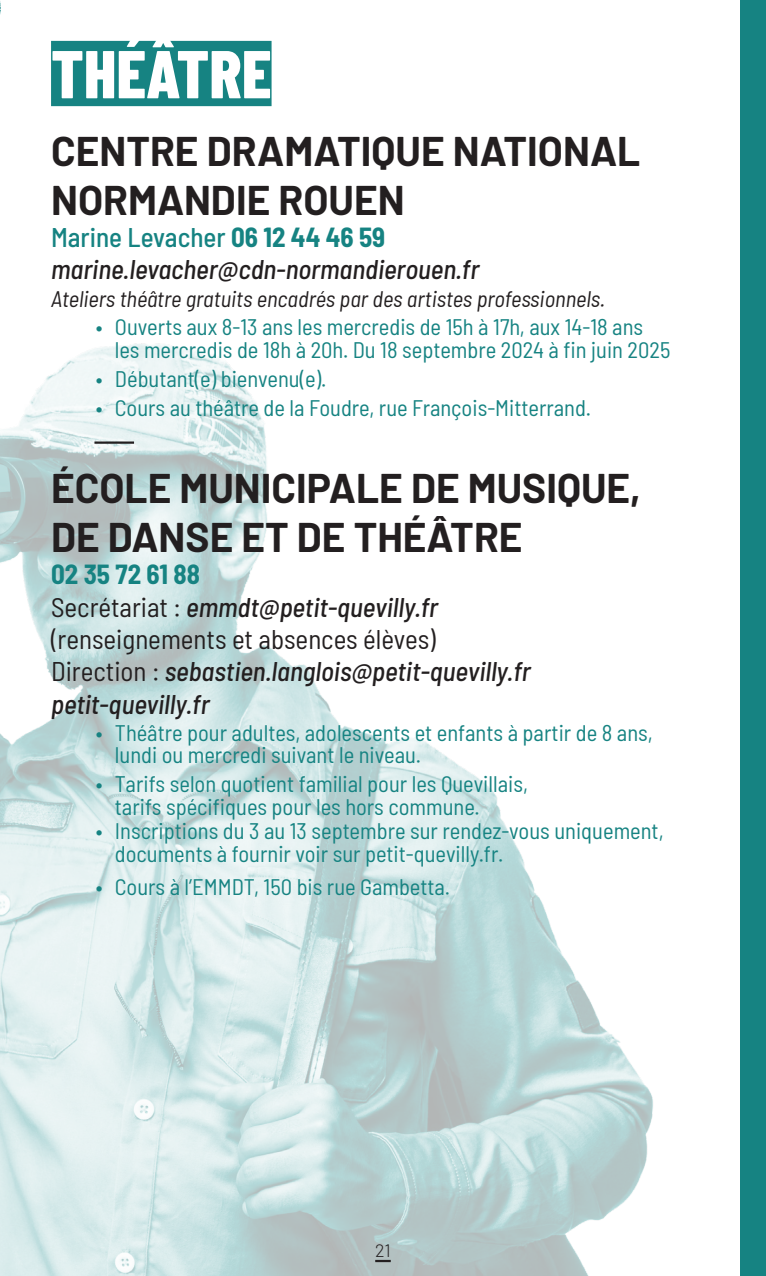
<style>
.page{position:relative;width:766px;height:1276px;background:#fff}
.page>*{position:absolute;margin:0;border:0;box-sizing:border-box;transform-origin:0 0}
.PARTIE{font:800 67.5px "Barlow Condensed";color:#fff}
.LIEUX{font:700 40.5px/48.6px "Barlow";color:#231f20}
.WEB{font:italic 500 semi-condensed 27px "Barlow";color:#231f20}
.WEB-2{font:semi-condensed 27px/32.4px "Barlow";color:#231f20}
.COORDONNÉES{font:500 semi-condensed 27px "Barlow";color:#168382}
.COORDONNÉES-2{font:700 semi-condensed 27px "Barlow";color:#168382}
.t1{font:semi-condensed 22.5px/22.5px "Barlow";color:#168382}
.DESCRIPTIF{font:italic semi-condensed 22.5px "Barlow";color:#231f20}
.t2{font:300 18px "Barlow";color:#231f20}
.s1{font-weight:700}
.s2{font-weight:500;font-style:italic}
.s3{font-weight:400;font-style:normal}
</style>
<div class="page">
<img style="left:0;top:51px;width:653px;height:1225px">
<div style="left:51px;top:41px;width:220px;height:65px;background:#168382"></div>
<div style="left:740px;top:0;width:25px;height:1276px;background:#168382"></div>
<svg style="left:0;top:1px;width:1px;height:14px"></svg>
<hr style="left:94px;top:441px;width:40px;height:3px;background:#231f20">
<hr style="left:375px;top:1259px;width:15px;height:3px;background:#231f20">
<p class="PARTIE" style="left:51px;top:26px;width:222px">THÉÂTRE</p>
<p class="LIEUX" style="left:51px;top:124px;width:590px">CENTRE DRAMATIQUE NATIONAL<br>NORMANDIE ROUEN</p>
<p class="COORDONNÉES" style="left:51px;top:218px;width:335px">Marine Levacher <span class="s1">06 12 44 46 59</span></p>
<p class="WEB" style="left:51px;top:250px;width:429px">marine.levacher@cdn-normandierouen.fr</p>
<p class="DESCRIPTIF" style="left:51px;top:282px;width:555px">Ateliers théâtre gratuits encadrés par des artistes professionnels.</p>
<p class="t1" style="left:115px;top:314px;width:557px;text-indent:-19px">• Ouverts aux 8-13 ans les mercredis de 15h à 17h, aux 14-18 ans les mercredis de 18h à 20h. Du 18 septembre 2024 à fin juin 2025</p>
<p class="t1" style="left:96px;top:366px;width:232px">• Débutant(e) bienvenu(e).</p>
<p class="t1" style="left:96px;top:395px;width:497px">• Cours au théâtre de la Foudre, rue François-Mitterrand.</p>
<p class="LIEUX" style="left:51px;top:461px;width:591px">ÉCOLE MUNICIPALE DE MUSIQUE,</p>
<p class="LIEUX" style="left:51px;top:510px;width:473px">DE DANSE ET DE THÉÂTRE</p>
<p class="COORDONNÉES-2" style="left:51px;top:555px;width:150px">02 35 72 61 88</p>
<p class="WEB-2" style="left:51px;top:588px;width:388px">Secrétariat : <span class="s2">emmdt@petit-quevilly.fr </span>(renseignements et absences élèves)</p>
<p class="WEB" style="left:51px;top:652px;width:481px"><span class="s3">Direction :</span> sebastien.langlois@petit-quevilly.fr</p>
<p class="WEB" style="left:51px;top:684px;width:160px">petit-quevilly.fr</p>
<p class="t1" style="left:115px;top:720px;width:539px;text-indent:-19px">• Théâtre pour adultes, adolescents et enfants à partir de 8 ans, lundi ou mercredi suivant le niveau.</p>
<p class="t1" style="left:115px;top:771px;width:414px;text-indent:-19px">• Tarifs selon quotient familial pour les Quevillais, tarifs spécifiques pour les hors commune.</p>
<p class="t1" style="left:115px;top:818px;width:550px;text-indent:-19px">• Inscriptions du 3 au 13 septembre sur rendez-vous uniquement, documents à fournir voir sur petit-quevilly.fr.</p>
<p class="t1" style="left:96px;top:874px;width:356px">• Cours à l’EMMDT, 150 bis rue Gambetta.</p>
<p class="t2" style="left:375px;top:1237px;width:17px">21</p>
</div>
